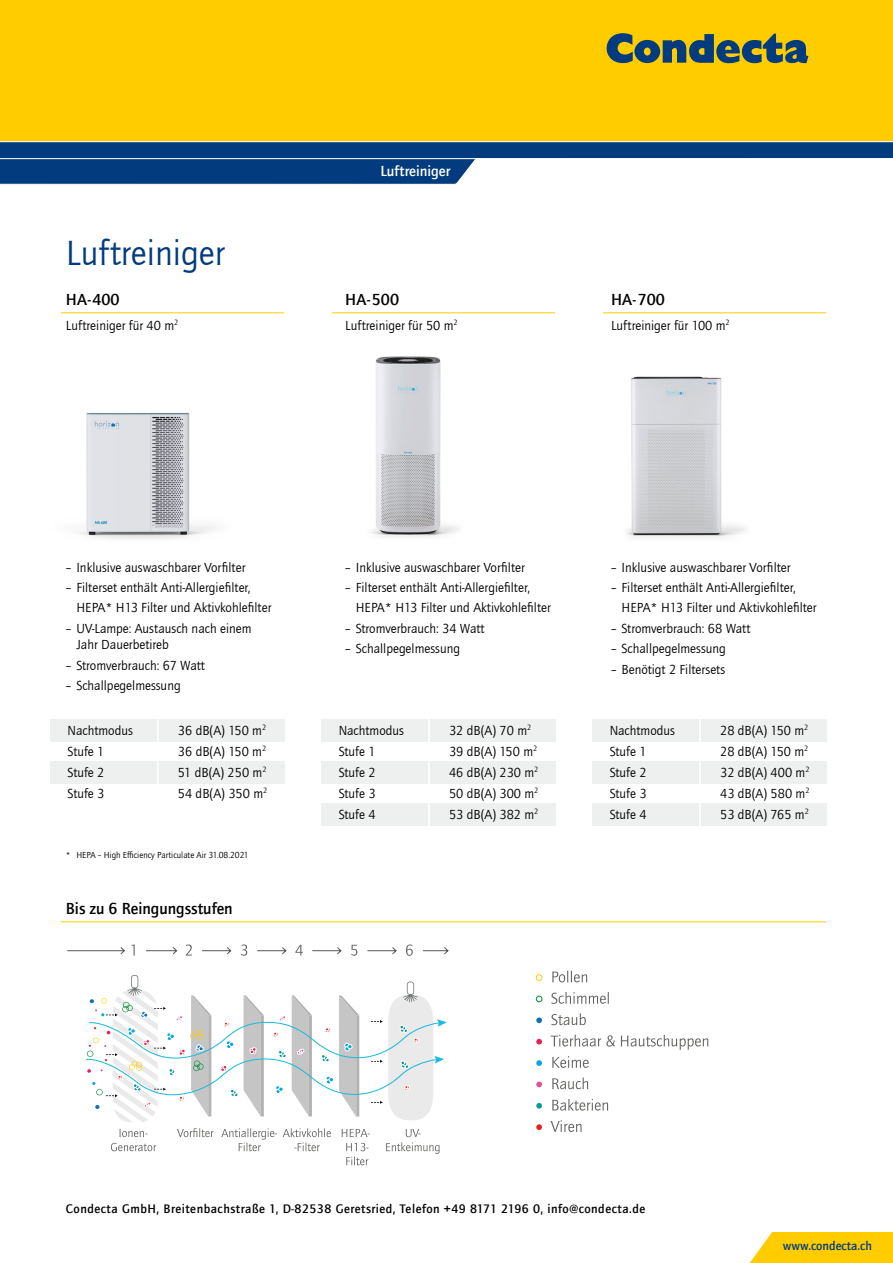
<style>
.page{position:relative;width:893px;height:1263px;background:#fff}
.page>*{position:absolute;margin:0;border:0;box-sizing:border-box;transform-origin:0 0}
.t1{font:36px "Quay Sans ITC Com";color:#023b7e}
.t2{font:500 16.5px "Quay Sans ITC Com";color:#000}
.t3{font:500 15px "Quay Sans ITC Com";color:#fff}
.t4{font:13.5px/21px "Quay Sans ITC Com";color:#000}
.t5{font:500 12.75px "Quay Sans ITC Com";letter-spacing:.04em;color:#000}
.t6{font:500 12.75px "Quay Sans ITC Com";color:#023b7e}
.t7{font:9px "Quay Sans ITC Com";color:#000}
</style>
<div class="page">
<svg style="left:750px;top:1232px;width:143px;height:31px;background:#ffcf13"></svg>
<div style="left:0;top:0;width:893px;height:142px;background:#fc0"></div>
<hr style="left:0;top:141px;width:893px;height:1px;background:#fff">
<svg style="left:0;top:142px;width:893px;height:43px"></svg>
<svg style="left:607px;top:33px;width:201px;height:30px"></svg>
<img style="left:79px;top:412px;width:137px;height:127px">
<img style="left:372px;top:356px;width:87px;height:181px">
<img style="left:627px;top:376px;width:118px;height:162px">
<div style="left:50px;top:719px;width:234px;height:22px;background:#eef0ef"></div>
<div style="left:50px;top:761px;width:234px;height:22px;background:#eef0ef"></div>
<hr style="left:157px;top:714px;width:2px;height:84px;background:#fff">
<div style="left:321px;top:719px;width:234px;height:22px;background:#eef0ef"></div>
<div style="left:321px;top:761px;width:234px;height:22px;background:#eef0ef"></div>
<div style="left:321px;top:803px;width:234px;height:23px;background:#eef0ef"></div>
<hr style="left:428px;top:714px;width:2px;height:118px;background:#fff">
<div style="left:592px;top:719px;width:234px;height:22px;background:#eef0ef"></div>
<div style="left:592px;top:761px;width:234px;height:22px;background:#eef0ef"></div>
<div style="left:592px;top:803px;width:234px;height:23px;background:#eef0ef"></div>
<hr style="left:699px;top:714px;width:2px;height:118px;background:#fff">
<hr style="left:61px;top:312px;width:223px;height:1px;background:#fc0">
<svg style="left:120px;top:1129px;width:27px;height:8px"></svg>
<svg style="left:111px;top:1143px;width:45px;height:8px"></svg>
<svg style="left:552px;top:971px;width:35px;height:11px"></svg>
<svg style="left:551px;top:992px;width:58px;height:12px"></svg>
<svg style="left:551px;top:1013px;width:35px;height:12px"></svg>
<svg style="left:551px;top:1035px;width:64px;height:11px"></svg>
<svg style="left:621px;top:1035px;width:87px;height:15px"></svg>
<svg style="left:552px;top:1056px;width:37px;height:12px"></svg>
<svg style="left:552px;top:1077px;width:36px;height:12px"></svg>
<svg style="left:552px;top:1099px;width:56px;height:11px"></svg>
<svg style="left:550px;top:1120px;width:32px;height:12px"></svg>
<svg style="left:536px;top:974px;width:6px;height:7px"></svg>
<svg style="left:536px;top:995px;width:6px;height:7px"></svg>
<svg style="left:536px;top:1017px;width:6px;height:6px"></svg>
<svg style="left:536px;top:1039px;width:6px;height:5px"></svg>
<svg style="left:536px;top:1060px;width:6px;height:6px"></svg>
<svg style="left:536px;top:1081px;width:6px;height:6px"></svg>
<svg style="left:536px;top:1103px;width:6px;height:6px"></svg>
<svg style="left:536px;top:1124px;width:6px;height:6px"></svg>
<svg style="left:177px;top:1128px;width:36px;height:9px"></svg>
<svg style="left:221px;top:1128px;width:56px;height:23px"></svg>
<svg style="left:283px;top:1128px;width:48px;height:23px"></svg>
<svg style="left:342px;top:1129px;width:28px;height:8px"></svg>
<svg style="left:346px;top:1143px;width:22px;height:22px"></svg>
<svg style="left:386px;top:1129px;width:54px;height:25px"></svg>
<svg style="left:86px;top:975px;width:361px;height:147px"></svg>
<svg style="left:67px;top:944px;width:382px;height:12px"></svg>
<hr style="left:61px;top:921px;width:765px;height:1px;background:#fc0">
<hr style="left:332px;top:312px;width:223px;height:1px;background:#fc0">
<hr style="left:603px;top:312px;width:223px;height:1px;background:#fc0">
<h1 class="t1" style="left:66px;top:232px;width:161px">Luftreiniger</h1>
<p class="t2" style="left:66px;top:289px;width:55px">HA-400</p>
<p class="t4" style="left:66px;top:315px;width:114px">Luftreiniger für 40 m<sup>2</sup></p>
<p class="t3" style="left:380px;top:162px;width:71px">Luftreiniger</p>
<p class="t2" style="left:345px;top:289px;width:55px">HA-500</p>
<p class="t4" style="left:345px;top:315px;width:114px">Luftreiniger für 50 m<sup>2</sup></p>
<p class="t2" style="left:611px;top:289px;width:55px">HA-700</p>
<p class="t4" style="left:611px;top:315px;width:120px">Luftreiniger für 100 m<sup>2</sup></p>
<p class="t4" style="left:66px;top:556px;width:181px">– Inklusive auswaschbarer Vorfilter</p>
<p class="t4" style="left:76px;top:577px;width:197px;line-height:20.4px;text-indent:-11px">– Filterset enthält Anti-Allergiefilter,<br>HEPA* H13 Filter und Aktivkohlefilter</p>
<p class="t4" style="left:76px;top:620px;width:177px;line-height:16.2px;text-indent:-11px">– UV-Lampe: Austausch nach einem<br>Jahr Dauerbetireb</p>
<p class="t4" style="left:66px;top:654px;width:141px">– Stromverbrauch: 67 Watt</p>
<p class="t4" style="left:66px;top:675px;width:116px">– Schallpegelmessung</p>
<p class="t4" style="left:345px;top:556px;width:181px">– Inklusive auswaschbarer Vorfilter</p>
<p class="t4" style="left:356px;top:577px;width:197px;line-height:20.4px;text-indent:-11px">– Filterset enthält Anti-Allergiefilter,<br>HEPA* H13 Filter und Aktivkohlefilter</p>
<p class="t4" style="left:345px;top:618px;width:141px">– Stromverbrauch: 34 Watt</p>
<p class="t4" style="left:345px;top:638px;width:116px">– Schallpegelmessung</p>
<p class="t4" style="left:611px;top:556px;width:181px">– Inklusive auswaschbarer Vorfilter</p>
<p class="t4" style="left:622px;top:577px;width:197px;line-height:20.4px;text-indent:-11px">– Filterset enthält Anti-Allergiefilter,<br>HEPA* H13 Filter und Aktivkohlefilter</p>
<p class="t4" style="left:611px;top:618px;width:141px">– Stromverbrauch: 68 Watt</p>
<p class="t4" style="left:611px;top:638px;width:116px">– Schallpegelmessung</p>
<p class="t4" style="left:611px;top:659px;width:116px">– Benötigt 2 Filtersets</p>
<p class="t4" style="left:68px;top:720px;width:67px">Nachtmodus<br>Stufe 1<br>Stufe 2<br>Stufe 3</p>
<p class="t4" style="left:178px;top:720px;width:91px;text-align:justify">36 dB(A) 150 m<sup>2<br></sup>36 dB(A) 150 m<sup>2<br></sup>51 dB(A) 250 m<sup>2<br></sup>54 dB(A) 350 m<sup>2</sup></p>
<p class="t4" style="left:339px;top:720px;width:67px">Nachtmodus<br>Stufe 1<br>Stufe 2<br>Stufe 3<br>Stufe 4</p>
<p class="t4" style="left:449px;top:720px;width:91px">32 dB(A) 70 m<sup>2<br></sup>39 dB(A) 150 m<sup>2<br></sup>46 dB(A) 230 m<sup>2<br></sup>50 dB(A) 300 m<sup>2<br></sup>53 dB(A) 382 m<sup>2</sup></p>
<p class="t4" style="left:610px;top:720px;width:67px">Nachtmodus<br>Stufe 1<br>Stufe 2<br>Stufe 3<br>Stufe 4</p>
<p class="t4" style="left:720px;top:720px;width:91px;text-align:justify">28 dB(A) 150 m<sup>2<br></sup>28 dB(A) 150 m<sup>2<br></sup>32 dB(A) 400 m<sup>2<br></sup>43 dB(A) 580 m<sup>2<br></sup>53 dB(A) 765 m<sup>2</sup></p>
<p class="t7" style="left:66px;top:850px;width:184px">* HEPA – High Efficiency Particulate Air 31.08.2021</p>
<p class="t2" style="left:66px;top:898px;width:168px">Bis zu 6 Reingungsstufen</p>
<p class="t5" style="left:66px;top:1200px;width:581px">Condecta GmbH, Breitenbachstraße 1, D-82538 Geretsried, Telefon +49 8171 2196 0, info@condecta.de</p>
<p class="t6" style="left:783px;top:1238px;width:91px">www.condecta.ch</p>
</div>
